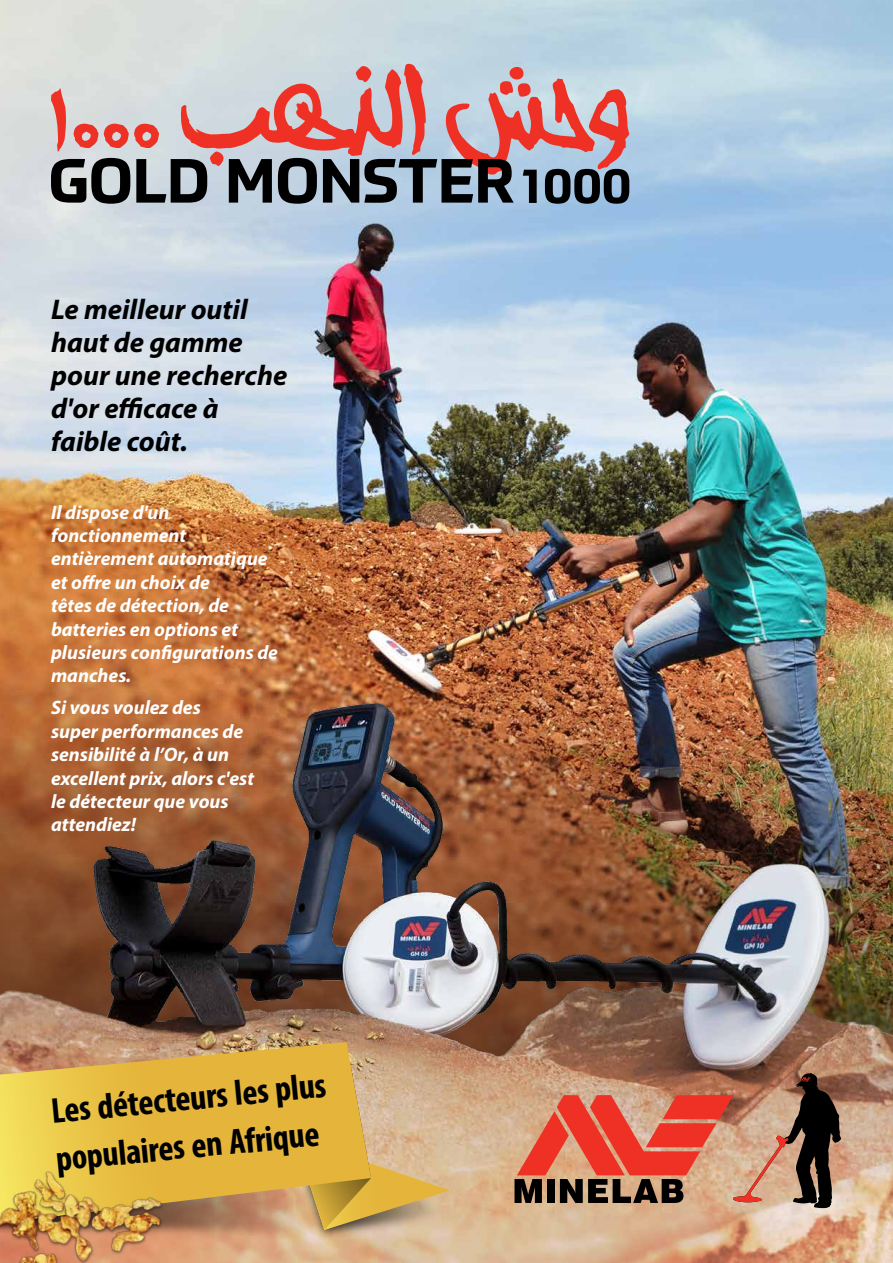
<style>
.page{position:relative;width:893px;height:1263px;background:#fff}
.page>*{position:absolute;margin:0;border:0;box-sizing:border-box;transform-origin:0 0}
.t1{font:700 condensed 36px/47.8px "Myriad Pro";color:#000}
.t2{font:italic 700 28.5px/33px "Myriad Pro";color:#000}
.t3{font:italic 700 19.5px/23.4px "Myriad Pro";color:#fff}
</style>
<div class="page">
<img style="left:0;top:0;width:893px;height:668px">
<img style="left:0;top:671px;width:893px;height:592px">
<svg style="left:181px;top:63px;width:448px;height:112px;background:#d0a4a8"></svg>
<svg style="left:51px;top:88px;width:108px;height:64px;background:#dcb0ae"></svg>
<svg style="left:523px;top:170px;width:14px;height:33px"></svg>
<svg style="left:545px;top:169px;width:84px;height:35px;background:#42505c"></svg>
<svg style="left:51px;top:158px;width:463px;height:46px;background:#62686f"></svg>
<img style="left:354px;top:1107px;width:126px;height:147px">
<img style="left:181px;top:1224px;width:173px;height:30px">
<svg style="left:294px;top:1065px;width:156px;height:165px;background:#d3b384"></svg>
<svg style="left:0;top:1042px;width:371px;height:182px;background:#dcaf49"></svg>
<img style="left:0;top:1135px;width:181px;height:128px">
<svg style="left:514px;top:1073px;width:327px;height:136px;background:#b57059"></svg>
<h2 class="t2" style="left:51px;top:292px;width:238px">Le meilleur outil haut de gamme pour une recherche d'or efficace à faible coût.</h2>
<p class="t3" style="left:51px;top:500px;width:229px">Il dispose d'un fonctionnement entièrement automatique et offre un choix de<br>têtes de détection, de batteries en options et plusieurs configurations de manches.</p>
<p class="t3" style="left:51px;top:695px;width:205px">Si vous voulez des<br>super performances de sensibilité à l’Or, à un excellent prix, alors c'est le détecteur que vous attendiez!</p>
<h1 class="t1" style="left:48px;top:1088px;width:278px;rotate:-6deg">Les détecteurs les plus populaires en Afrique</h1>
</div>
